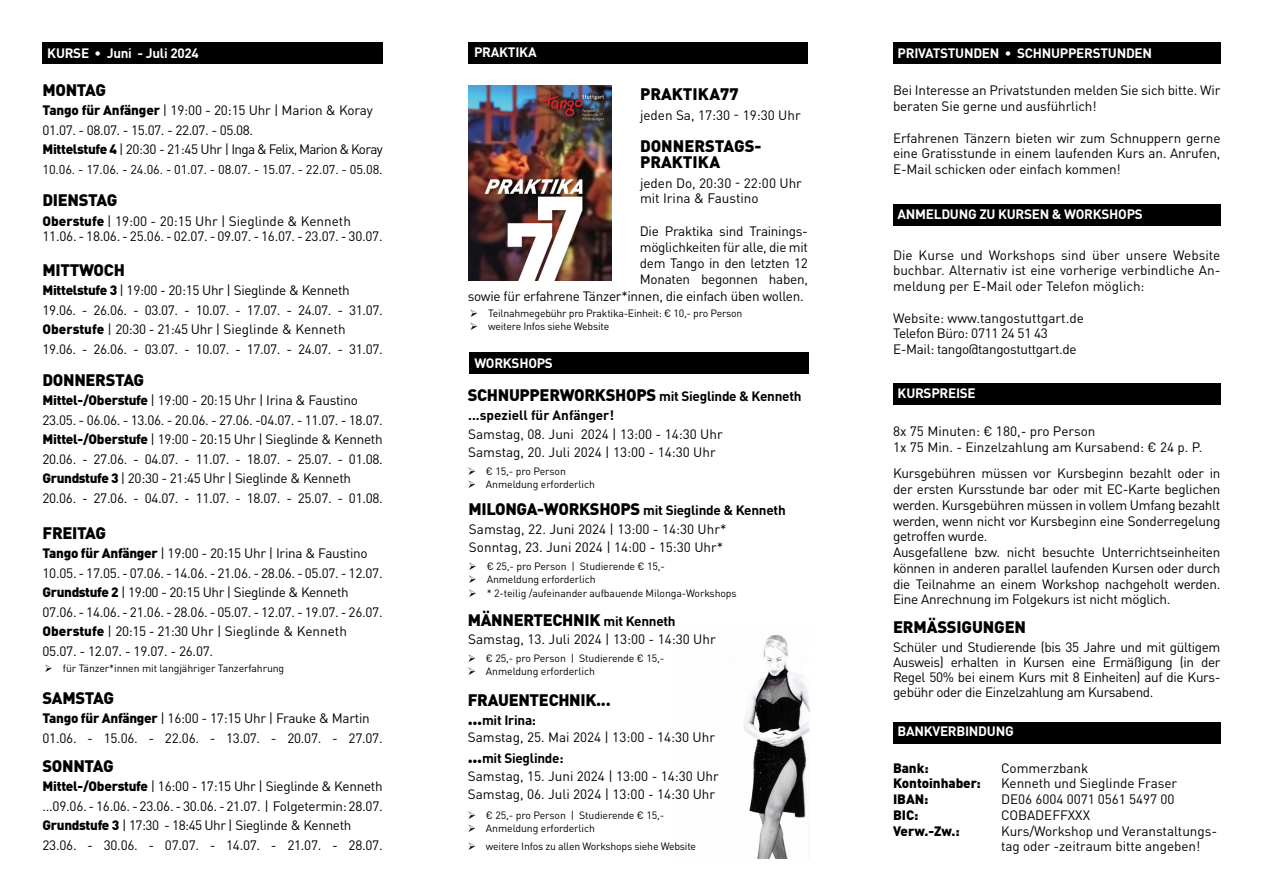
<style>
.page{position:relative;width:1263px;height:893px;background:#fff}
.page>*{position:absolute;margin:0;border:0;box-sizing:border-box;transform-origin:0 0}
.t1{font:900 16.5px "DINOT";letter-spacing:-.02em;color:#000}
.t2{font:900 16.5px/16.2px "DINOT";color:#000}
.t3{font:13.5px/19.5px "DINOT";letter-spacing:-.02em;color:#000}
.t4{font:13.5px/18px "DINOT";color:#000}
.t5{font:700 13.5px/18.3px "DINOT";letter-spacing:-.02em;color:#000}
.t6{font:700 13.5px "DINOT";letter-spacing:-.02em;color:#fff}
.t7{font:900 13.5px "DINOT";letter-spacing:-.005em;color:#000}
.t8{font:12.75px "DINOT";letter-spacing:-.01em;color:#000}
.t9{font:10.5px "DINOT";letter-spacing:-.01em;color:#000}
.s1{font-weight:900}
.s2{font-weight:900;font-size:16.5px}
.s3{font-weight:700;font-size:13.5px}
</style>
<div class="page">
<div style="left:43px;top:43px;width:340px;height:21px;background:#000"></div>
<div style="left:893px;top:43px;width:327px;height:21px;background:#000"></div>
<div style="left:893px;top:722px;width:327px;height:21px;background:#000"></div>
<div style="left:893px;top:383px;width:327px;height:21px;background:#000"></div>
<img style="left:743px;top:635px;width:67px;height:223px">
<div style="left:893px;top:204px;width:327px;height:22px;background:#000"></div>
<div style="left:468px;top:352px;width:340px;height:22px;background:#000"></div>
<div style="left:468px;top:43px;width:340px;height:21px;background:#000"></div>
<img style="left:468px;top:86px;width:143px;height:195px">
<p class="t6" style="left:47px;top:44px;width:153px">KURSE • Juni - Juli 2024</p>
<p class="t1" style="left:43px;top:79px;width:65px">MONTAG</p>
<p class="t3" style="left:43px;top:100px;width:342px"><span class="s1">Tango für Anfänger</span> | 19:00 - 20:15 Uhr | Marion &amp; Koray<br>01.07. - 08.07. - 15.07. - 22.07. - 05.08.<br><span class="s1">Mittelstufe 4</span> | 20:30 - 21:45 Uhr | Inga &amp; Felix, Marion &amp; Koray</p>
<p class="t8" style="left:43px;top:161px;width:342px">10.06. - 17.06. - 24.06. - 01.07. - 08.07. - 15.07. - 22.07. - 05.08.</p>
<p class="t1" style="left:43px;top:189px;width:76px">DIENSTAG</p>
<p class="t4" style="left:43px;top:213px;width:342px;line-height:15.8px"><span class="s1">Oberstufe</span> | 19:00 - 20:15 Uhr | Sieglinde &amp; Kenneth  <br>11.06. - 18.06. - 25.06. - 02.07. - 09.07. - 16.07. - 23.07. - 30.07.</p>
<p class="t1" style="left:43px;top:259px;width:84px">MITTWOCH</p>
<p class="t3" style="left:43px;top:280px;width:342px"><span class="s1">Mittelstufe 3</span> | 19:00 - 20:15 Uhr | Sieglinde &amp; Kenneth 19.06. - 26.06. - 03.07. - 10.07. - 17.07. - 24.07. - 31.07.<br><span class="s1">Oberstufe</span> | 20:30 - 21:45 Uhr | Sieglinde &amp; Kenneth<br>19.06. - 26.06. - 03.07. - 10.07. - 17.07. - 24.07. - 31.07.</p>
<p class="t1" style="left:43px;top:369px;width:103px">DONNERSTAG</p>
<p class="t3" style="left:43px;top:390px;width:342px"><span class="s1">Mittel-/Oberstufe</span> | 19:00 - 20:15 Uhr | Irina &amp; Faustino 23.05. - 06.06. - 13.06. - 20.06. - 27.06. -04.07. - 11.07. - 18.07.<br><span class="s1">Mittel-/Oberstufe</span> | 19:00 - 20:15 Uhr | Sieglinde &amp; Kenneth 20.06. - 27.06. - 04.07. - 11.07. - 18.07. - 25.07. - 01.08.<br><span class="s1">Grundstufe 3</span> | 20:30 - 21:45 Uhr | Sieglinde &amp; Kenneth 20.06. - 27.06. - 04.07. - 11.07. - 18.07. - 25.07. - 01.08.</p>
<p class="t1" style="left:43px;top:522px;width:65px">FREITAG</p>
<p class="t3" style="left:43px;top:543px;width:342px"><span class="s1">Tango für Anfänger</span> | 19:00 - 20:15 Uhr | Irina &amp; Faustino 10.05. - 17.05. - 07.06. - 14.06. - 21.06. - 28.06. - 05.07. - 12.07.<br><span class="s1">Grundstufe 2</span> | 19:00 - 20:15 Uhr | Sieglinde &amp; Kenneth 07.06. - 14.06. - 21.06. - 28.06. - 05.07. - 12.07. - 19.07. - 26.07.<br><span class="s1">Oberstufe</span> | 20:15 - 21:30 Uhr | Sieglinde &amp; Kenneth 05.07. - 12.07. - 19.07. - 26.07.</p>
<p class="t9" style="left:45px;top:661px;width:241px">➢ für Tänzer*innen mit langjähriger Tanzerfahrung</p>
<p class="t1" style="left:43px;top:687px;width:73px">SAMSTAG</p>
<p class="t3" style="left:43px;top:708px;width:342px"><span class="s1">Tango für Anfänger</span> | 16:00 - 17:15 Uhr | Frauke &amp; Martin<br>01.06. - 15.06. - 22.06. - 13.07. - 20.07. - 27.07.</p>
<p class="t1" style="left:43px;top:755px;width:73px">SONNTAG</p>
<p class="t3" style="left:43px;top:776px;width:342px"><span class="s1">Mittel-/Oberstufe</span> | 16:00 - 17:15 Uhr | Sieglinde &amp; Kenneth ...09.06. - 16.06. - 23.06. - 30.06. - 21.07. | Folgetermin: 28.07.<br><span class="s1">Grundstufe 3</span> | 17:30 - 18:45 Uhr | Sieglinde &amp; Kenneth 23.06. - 30.06. - 07.07. - 14.07. - 21.07. - 28.07.</p>
<p class="t6" style="left:474px;top:43px;width:64px">PRAKTIKA</p>
<p class="t2" style="left:640px;top:85px;width:100px">PRAKTIKA77</p>
<p class="t4" style="left:640px;top:106px;width:162px">jeden Sa, 17:30 - 19:30 Uhr</p>
<p class="t2" style="left:640px;top:137px;width:123px">DONNERSTAGS-<br>PRAKTIKA</p>
<p class="t4" style="left:640px;top:176px;width:163px;line-height:15px">jeden Do, 20:30 - 22:00 Uhr mit Irina &amp; Faustino</p>
<p class="t3" style="left:640px;top:223px;width:170px;line-height:15.8px;text-align:justify">Die Praktika sind Trainings&shy;möglichkeiten für alle, die mit dem Tango in den letzten 12<br>Monaten begonnen haben,</p>
<p class="t3" style="left:468px;top:286px;width:337px">sowie für erfahrene Tänzer*innen, die einfach üben wollen.</p>
<p class="t9" style="left:470px;top:306px;width:274px">➢ Teilnahmegebühr pro Praktika-Einheit: € 10,- pro Person</p>
<p class="t9" style="left:470px;top:320px;width:141px">➢ weitere Infos siehe Website</p>
<p class="t6" style="left:474px;top:354px;width:80px">WORKSHOPS</p>
<p class="t5" style="left:468px;top:387px;width:335px"><span class="s2">SCHNUPPERWORKSHOPS</span> mit Sieglinde &amp; Kenneth ...speziell für Anfänger!</p>
<p class="t4" style="left:468px;top:425px;width:256px">Samstag, 08. Juni 2024 | 13:00 - 14:30 Uhr<br>Samstag, 20. Juli 2024 | 13:00 - 14:30 Uhr</p>
<p class="t9" style="left:468px;top:465px;width:100px">➢ € 15,- pro Person</p>
<p class="t9" style="left:468px;top:478px;width:129px">➢ Anmeldung erforderlich</p>
<p class="t5" style="left:468px;top:501px;width:319px"><span class="s2">MILONGA-WORKSHOPS</span> mit Sieglinde &amp; Kenneth</p>
<p class="t4" style="left:469px;top:520px;width:259px">Samstag, 22. Juni 2024 | 13:00 - 14:30 Uhr*<br>Sonntag, 23. Juni 2024 | 14:00 - 15:30 Uhr*</p>
<p class="t9" style="left:468px;top:560px;width:198px">➢ € 25,- pro Person | Studierende € 15,-</p>
<p class="t9" style="left:468px;top:573px;width:129px">➢ Anmeldung erforderlich</p>
<p class="t9" style="left:468px;top:586px;width:270px">➢ * 2-teilig /aufeinander aufbauende Milonga-Workshops</p>
<p class="t1" style="left:468px;top:609px;width:209px">MÄNNERTECHNIK <span class="s3">mit Kenneth</span></p>
<p class="t4" style="left:468px;top:630px;width:249px">Samstag, 13. Juli 2024 | 13:00 - 14:30 Uhr</p>
<p class="t9" style="left:468px;top:651px;width:198px">➢ € 25,- pro Person | Studierende € 15,-</p>
<p class="t9" style="left:468px;top:664px;width:129px">➢ Anmeldung erforderlich</p>
<p class="t1" style="left:468px;top:689px;width:145px">FRAUENTECHNIK...</p>
<p class="t5" style="left:468px;top:710px;width:70px"><span class="s2">...</span>mit Irina:</p>
<p class="t5" style="left:468px;top:748px;width:97px"><span class="s2">...</span>mit Sieglinde:</p>
<p class="t4" style="left:468px;top:728px;width:249px">Samstag, 25. Mai 2024 | 13:00 - 14:30 Uhr</p>
<p class="t4" style="left:468px;top:767px;width:253px">Samstag, 15. Juni 2024 | 13:00 - 14:30 Uhr<br>Samstag, 06. Juli 2024 | 13:00 - 14:30 Uhr</p>
<p class="t9" style="left:468px;top:809px;width:198px">➢ € 25,- pro Person | Studierende € 15,-</p>
<p class="t9" style="left:468px;top:822px;width:129px">➢ Anmeldung erforderlich</p>
<p class="t9" style="left:468px;top:840px;width:230px">➢ weitere Infos zu allen Workshops siehe Website</p>
<p class="t6" style="left:898px;top:44px;width:256px">PRIVATSTUNDEN • SCHNUPPERSTUNDEN</p>
<p class="t3" style="left:893px;top:82px;width:329px;line-height:15.8px">Bei Interesse an Privatstunden melden Sie sich bitte. Wir beraten Sie gerne und ausführlich!</p>
<p class="t3" style="left:893px;top:130px;width:329px;line-height:15.8px;text-align:justify">Erfahrenen Tänzern bieten wir zum Schnuppern gerne eine Gratisstunde in einem laufenden Kurs an. Anrufen, E-Mail schicken oder einfach kommen!</p>
<p class="t6" style="left:898px;top:205px;width:247px">ANMELDUNG ZU KURSEN &amp; WORKSHOPS</p>
<p class="t3" style="left:893px;top:247px;width:329px;line-height:15.8px;text-align:justify">Die Kurse und Workshops sind über unsere Website buchbar. Alternativ ist eine vorherige verbindliche An&shy;meldung per E-Mail oder Telefon möglich:</p>
<p class="t3" style="left:893px;top:310px;width:192px;line-height:15.8px">Website: www.tangostuttgart.de<br>Telefon Büro: 0711 24 51 43<br>E-Mail: tango@tangostuttgart.de</p>
<p class="t6" style="left:898px;top:385px;width:80px">KURSPREISE</p>
<p class="t4" style="left:893px;top:423px;width:311px;line-height:15.8px">8x 75 Minuten: € 180,- pro Person<br>1x 75 Min. - Einzelzahlung am Kursabend: € 24 p. P.</p>
<p class="t3" style="left:893px;top:465px;width:329px;line-height:15.8px">Kursgebühren müssen vor Kursbeginn bezahlt oder in der ersten Kursstunde bar oder mit EC-Karte beglichen werden. Kursgebühren müssen in vollem Umfang bezahlt werden, wenn nicht vor Kursbeginn eine Sonderregelung getroffen wurde.<br>Ausgefallene bzw. nicht besuchte Unterrichtseinheiten können in anderen parallel laufenden Kursen oder durch die Teilnahme an einem Workshop nachgeholt werden.<br>Eine Anrechnung im Folgekurs ist nicht möglich.</p>
<p class="t1" style="left:893px;top:615px;width:135px">ERMÄSSIGUNGEN</p>
<p class="t3" style="left:893px;top:639px;width:329px;line-height:15px;text-align:justify">Schüler und Studierende (bis 35 Jahre und mit gültigem Ausweis) erhalten in Kursen eine Ermäßigung (in der Regel 50% bei einem Kurs mit 8 Einheiten) auf die Kurs&shy;gebühr oder die Einzelzahlung am Kursabend.</p>
<p class="t6" style="left:898px;top:723px;width:118px">BANKVERBINDUNG</p>
<p class="t7" style="left:893px;top:759px;width:37px">Bank:</p>
<p class="t3" style="left:1001px;top:758px;width:89px">Commerzbank</p>
<p class="t7" style="left:893px;top:774px;width:89px">Kontoinhaber:</p>
<p class="t3" style="left:1001px;top:773px;width:178px">Kenneth und Sieglinde Fraser</p>
<p class="t7" style="left:893px;top:790px;width:37px">IBAN:</p>
<p class="t3" style="left:1001px;top:789px;width:175px">DE06 6004 0071 0561 5497 00</p>
<p class="t7" style="left:893px;top:806px;width:27px">BIC:</p>
<p class="t3" style="left:1001px;top:805px;width:91px">COBADEFFXXX</p>
<p class="t7" style="left:893px;top:822px;width:68px">Verw.-Zw.:</p>
<p class="t3" style="left:1001px;top:823px;width:218px;line-height:15.8px">Kurs/Workshop und Veranstaltungs&shy;tag oder -zeitraum bitte angeben!</p>
</div>
